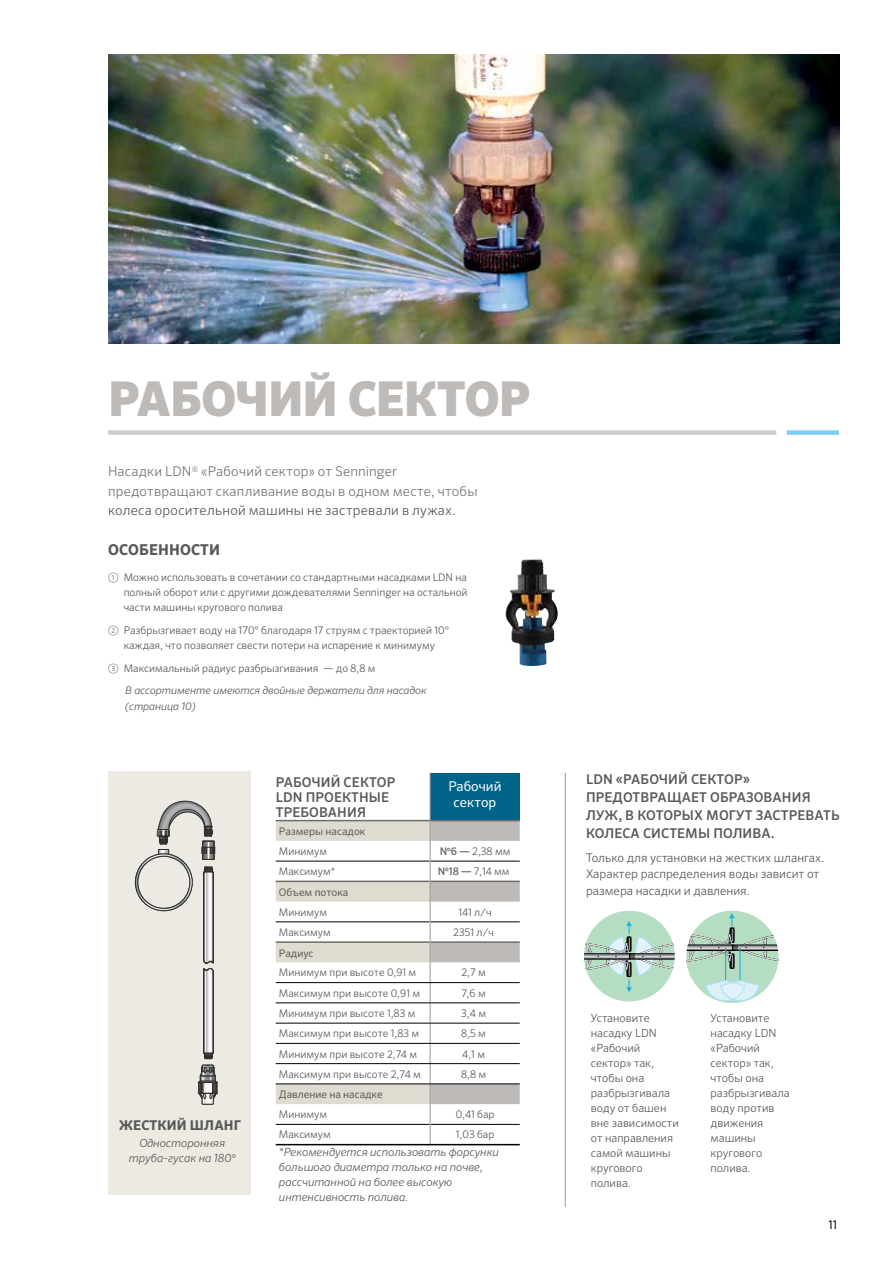
<style>
.page{position:relative;width:893px;height:1263px;background:#fff}
.page>*{position:absolute;margin:0;border:0;box-sizing:border-box;transform-origin:0 0}
.t1{font:900 48px "Sero Pro";letter-spacing:-.015em;color:#bdbab8}
.t2{font:700 15px "Sero Pro";letter-spacing:.01em;color:#585956}
.t3{font:500 13.5px/18px "Sero Pro";letter-spacing:.01em;color:#585956}
.t4{font:300 13.5px/19.5px "Sero Pro";letter-spacing:.015em;color:#777572}
.t5{font:300 13.5px "Sero Pro";letter-spacing:.02em;color:#585956}
.t6{font:13.5px/16.2px "Sero Pro";color:#fff;text-align:center}
.t7{font:700 13.5px "Sero Pro";letter-spacing:.01em;color:#585956}
.t8{font:300 12px/16.5px "Sero Pro";color:#585956}
.t9{font:12px "Sero Pro";color:#000}
.t10{font:300 11.25px/15px "Sero Pro";color:#585956}
.t11{font:italic 300 11.25px/15px "Sero Pro";color:#585956}
.t12{font:300 10.5px/15px "Sero Pro";color:#585956;text-align:justify}
.t13{font:italic 300 10.5px/21.8px "Sero Pro";color:#585956}
.t14{font:10.5px "Sero Pro";color:#585956}
.s1{color:#6a6966}
.s2{font-style:normal;color:#6a6966}
.s3{font-style:normal}
.s4{font-weight:500;color:#6d6c68}
</style>
<div class="page">
<img style="left:109px;top:54px;width:730px;height:290px">
<div style="left:430px;top:773px;width:90px;height:48px;background:#006488"></div>
<hr style="left:276px;top:1144px;width:154px;height:1px;background:#000">
<hr style="left:430px;top:1144px;width:90px;height:1px;background:#000">
<hr style="left:430px;top:773px;width:1px;height:48px;background:#9c9896">
<svg style="left:276px;top:820px;width:244px;height:324px"></svg>
<div style="left:584px;top:911px;width:91px;height:90px;background:#b4ddc1;border-radius:45px"></div>
<svg style="left:584px;top:921px;width:91px;height:71px"></svg>
<div style="left:686px;top:911px;width:92px;height:92px;background:#b4ddc1;border-radius:46px"></div>
<hr style="left:725px;top:948px;width:1px;height:32px;background:#00aeef">
<hr style="left:740px;top:948px;width:1px;height:32px;background:#00aeef">
<svg style="left:705px;top:980px;width:55px;height:21px"></svg>
<svg style="left:686px;top:911px;width:92px;height:57px"></svg>
<div style="left:108px;top:430px;width:668px;height:5px;background:#cfcdcb"></div>
<div style="left:787px;top:430px;width:52px;height:5px;background:#81cdf2"></div>
<img style="left:505px;top:559px;width:53px;height:107px">
<hr style="left:565px;top:773px;width:1px;height:434px;background:#9c9896">
<div style="left:108px;top:772px;width:142px;height:423px;background:#ede9e3"></div>
<svg style="left:134px;top:800px;width:84px;height:305px"></svg>
<h1 class="t1" style="left:108px;top:369px;width:424px">РАБОЧИЙ СЕКТОР</h1>
<p class="t4" style="left:108px;top:462px;width:371px">Насадки LDN<sup>®</sup> «Рабочий сектор» от Senninger предотвращают скапливание воды в одном месте, чтобы</p>
<p class="t5" style="left:108px;top:502px;width:349px">колеса оросительной машины не застревали в лужах.</p>
<h2 class="t2" style="left:108px;top:541px;width:113px">ОСОБЕННОСТИ</h2>
<p class="t12" style="left:124px;top:569px;width:345px;text-indent:-16px"><span class="s1">①</span> Можно использовать в сочетании со стандартными насадками LDN на полный оборот или с другими дождевателями Senninger на остальной части машины кругового полива</p>
<p class="t12" style="left:108px;top:623px;width:343px;text-align:center"><span class="s1">②</span> Разбрызгивает воду на 170° благодаря 17 струям с траекторией 10° каждая, что позволяет свести потери на испарение к минимуму</p>
<p class="t13" style="left:125px;top:657px;width:303px;text-indent:-17px"><span class="s2">③</span> <span class="s3">Максимальный радиус разбрызгивания — до 8,8 м<br></span>В ассортименте имеются двойные держатели для насадок</p>
<p class="t13" style="left:125px;top:696px;width:72px">(страница 10)</p>
<p class="t7" style="left:119px;top:1117px;width:123px">ЖЕСТКИЙ ШЛАНГ</p>
<p class="t11" style="left:129px;top:1136px;width:108px;text-align:center">Односторонняя труба-гусак на 180º</p>
<p class="t3" style="left:276px;top:774px;width:121px;line-height:15px">РАБОЧИЙ СЕКТОР<br>LDN ПРОЕКТНЫЕ<br>ТРЕБОВАНИЯ</p>
<p class="t6" style="left:448px;top:778px;width:55px">Рабочий сектор</p>
<p class="t14" style="left:279px;top:825px;width:88px">Размеры насадок</p>
<p class="t12" style="left:279px;top:844px;width:50px">Минимум</p>
<p class="t12" style="left:440px;top:844px;width:72px"><span class="s4">№6 —</span> 2,38 мм</p>
<p class="t12" style="left:279px;top:864px;width:58px">Максимум*</p>
<p class="t12" style="left:438px;top:864px;width:73px"><span class="s4">№18 —</span> 7,14 мм</p>
<p class="t14" style="left:279px;top:886px;width:71px">Объем потока</p>
<p class="t12" style="left:279px;top:904px;width:50px">Минимум</p>
<p class="t12" style="left:458px;top:904px;width:35px">141 л/ч</p>
<p class="t12" style="left:279px;top:924px;width:54px">Максимум</p>
<p class="t12" style="left:453px;top:924px;width:42px">2351 л/ч</p>
<p class="t14" style="left:279px;top:947px;width:36px">Радиус</p>
<p class="t12" style="left:279px;top:965px;width:139px">Минимум при высоте 0,91 м</p>
<p class="t12" style="left:461px;top:965px;width:26px">2,7 м</p>
<p class="t12" style="left:279px;top:985px;width:143px">Максимум при высоте 0,91 м</p>
<p class="t12" style="left:462px;top:985px;width:26px">7,6 м</p>
<p class="t12" style="left:279px;top:1006px;width:138px">Минимум при высоте 1,83 м</p>
<p class="t12" style="left:461px;top:1006px;width:26px">3,4 м</p>
<p class="t12" style="left:279px;top:1026px;width:142px">Максимум при высоте 1,83 м</p>
<p class="t12" style="left:461px;top:1026px;width:26px">8,5 м</p>
<p class="t12" style="left:279px;top:1046px;width:140px">Минимум при высоте 2,74 м</p>
<p class="t12" style="left:462px;top:1046px;width:24px">4,1 м</p>
<p class="t12" style="left:279px;top:1066px;width:143px">Максимум при высоте 2,74 м</p>
<p class="t12" style="left:461px;top:1066px;width:27px">8,8 м</p>
<p class="t14" style="left:279px;top:1088px;width:105px">Давление на насадке</p>
<p class="t12" style="left:279px;top:1107px;width:50px">Минимум</p>
<p class="t12" style="left:456px;top:1107px;width:40px">0,41 бар</p>
<p class="t12" style="left:279px;top:1127px;width:54px">Максимум</p>
<p class="t12" style="left:456px;top:1127px;width:40px">1,03 бар</p>
<p class="t11" style="left:279px;top:1144px;width:222px">*Рекомендуется использовать форсунки большого диаметра только на почве, рассчитанной на более высокую интенсивность полива.</p>
<p class="t3" style="left:586px;top:771px;width:255px">LDN «РАБОЧИЙ СЕКТОР»<br>ПРЕДОТВРАЩАЕТ ОБРАЗОВАНИЯ<br>ЛУЖ, В КОТОРЫХ МОГУТ ЗАСТРЕВАТЬ<br>КОЛЕСА СИСТЕМЫ ПОЛИВА.</p>
<p class="t8" style="left:586px;top:849px;width:240px">Только для установки на жестких шлангах.<br>Характер распределения воды зависит от размера насадки и давления.</p>
<p class="t10" style="left:591px;top:1011px;width:89px">Установите насадку LDN «Рабочий сектор» так, чтобы она разбрызгивала воду от башен вне зависимости от направления самой машины кругового полива.</p>
<p class="t10" style="left:711px;top:1010px;width:81px">Установите насадку LDN «Рабочий сектор» так, чтобы она разбрызгивала воду против движения машины кругового полива.</p>
<p class="t9" style="left:828px;top:1217px;width:10px">11</p>
</div>
